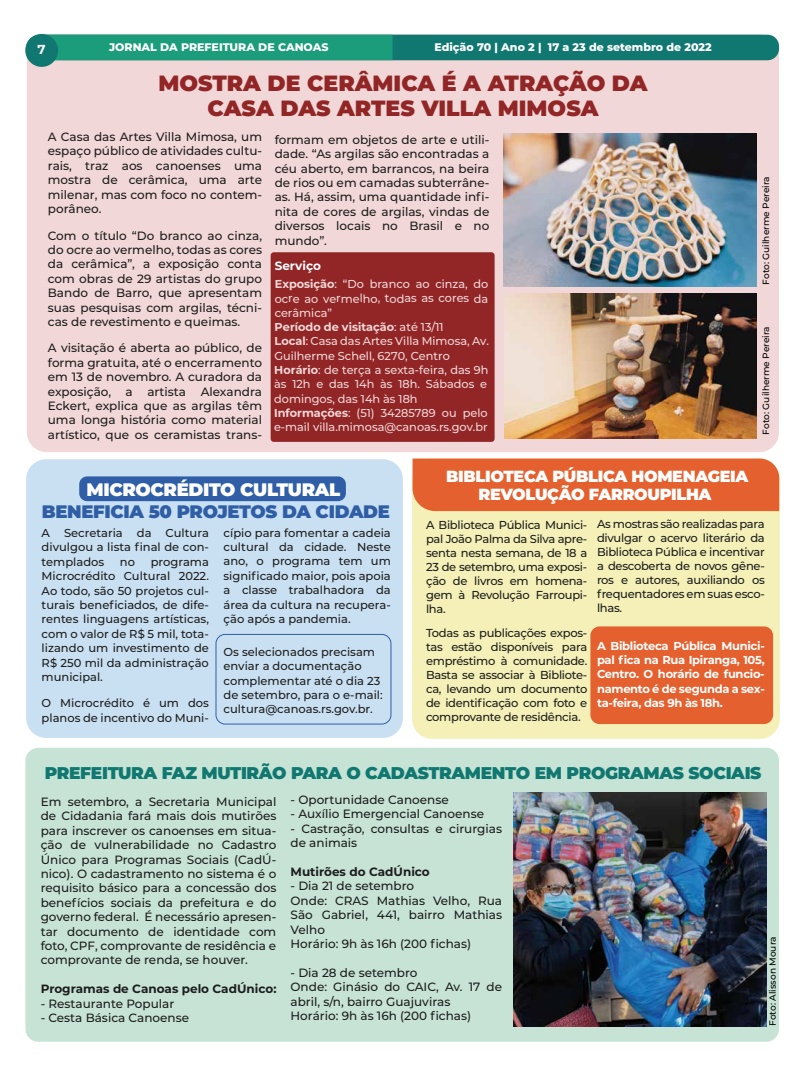
<style>
.page{position:relative;width:806px;height:1078px;background:#fff}
.page>*{position:absolute;margin:0;border:0;box-sizing:border-box;transform-origin:0 0}
.t1{font:900 22px/25px "Montserrat";color:#922526;text-align:center}
.t2{font:900 18px "Montserrat";letter-spacing:-.02em;color:#2f5ea6}
.t3{font:900 18px "Montserrat";letter-spacing:-.02em;color:#fff}
.t4{font:900 17px "Montserrat";letter-spacing:-.02em;color:#107871}
.t5{font:900 16.1px/18.1px "Montserrat";letter-spacing:-.02em;color:#fff;text-align:center}
.t6{font:700 13px "Montserrat";color:#fff}
.t7{font:500 12px/14.4px "Montserrat";color:#1d1d1b;text-align:justify}
.t8{font:700 12px "Montserrat";color:#1d1d1b}
.t9{font:700 12px "Montserrat";color:#fff}
.t10{font:500 11.5px/14.4px "Montserrat";color:#1d1d1b;text-align:justify}
.t11{font:700 11.5px/14px "Montserrat";letter-spacing:-.025em;color:#fff;text-align:justify}
.t12{font:500 11.4px/13.4px "Montserrat";color:#f1d7d7}
.t13{font:800 11px "Montserrat";color:#fff}
.t14{font:500 9px "Montserrat";color:#000}
.s1{font-weight:700}
</style>
<div class="page">
<div style="left:25px;top:747px;width:753px;height:294px;background:#c6e3d5;border-radius:13px"></div>
<div style="left:27px;top:34px;width:751px;height:418px;background:#f1d7d7;border-radius:20px"></div>
<svg style="left:26px;top:35px;width:752px;height:25px;background:#168975"></svg>
<div style="left:25px;top:34px;width:33px;height:33px;background:#107871;border-radius:50%"></div>
<img style="left:504px;top:293px;width:252px;height:145px">
<div style="left:412px;top:458px;width:367px;height:280px;background:#f4f0b8;border-radius:20px"></div>
<div style="left:412px;top:458px;width:366px;height:53px;background:#e4612f"></div>
<div style="left:26px;top:459px;width:376px;height:278px;background:#c9e0f3;border-radius:20px"></div>
<div style="left:79px;top:476px;width:266px;height:25px;background:#2f5ea6;border-radius:8px"></div>
<div style="left:215px;top:633px;width:176px;height:91px;border:1px solid #2f5ea6;border-radius:9px"></div>
<div style="left:590px;top:626px;width:182px;height:98px;background:#e4612f;border-radius:9px"></div>
<div style="left:270px;top:252px;width:224px;height:190px;background:#922526;border-radius:3px"></div>
<img style="left:503px;top:133px;width:252px;height:153px">
<img style="left:513px;top:792px;width:253px;height:234px">
<p class="t13" style="left:434px;top:39px;width:278px">Edição 70 | Ano 2 | 17 a 23 de setembro de 2022</p>
<p class="t6" style="left:37px;top:40px;width:10px">7</p>
<p class="t13" style="left:109px;top:39px;width:221px">JORNAL DA PREFEITURA DE CANOAS</p>
<h1 class="t1" style="left:158px;top:70px;width:490px">MOSTRA DE CERÂMICA É A ATRAÇÃO DA<br>CASA DAS ARTES VILLA MIMOSA</h1>
<p class="t7" style="left:48px;top:129px;width:215px">A Casa das Artes Villa Mimosa, um espaço público de atividades cultu&shy;rais, traz aos canoenses uma mostra de cerâmica, uma arte milenar, mas com foco no contem&shy;porâneo.</p>
<p class="t7" style="left:48px;top:227px;width:216px">Com o título “Do branco ao cinza, do ocre ao vermelho, todas as cores da cerâmica”, a exposição conta com obras de 29 artistas do grupo Bando de Barro, que apresentam suas pesquisas com argilas, técni&shy;cas de revestimento e queimas.</p>
<p class="t7" style="left:48px;top:340px;width:216px">A visitação é aberta ao público, de forma gratuita, até o encerramento em 13 de novembro. A curadora da exposição, a artista Alexandra Eckert, explica que as argilas têm uma longa história como material artístico, que os ceramistas trans-</p>
<p class="t7" style="left:274px;top:132px;width:216px">formam em objetos de arte e utili&shy;dade. “As argilas são encontradas a céu aberto, em barrancos, na beira de rios ou em camadas subterrâne&shy;as. Há, assim, uma quantidade infi&shy;nita de cores de argilas, vindas de diversos locais no Brasil e no mundo”.</p>
<p class="t9" style="left:274px;top:257px;width:48px">Serviço</p>
<p class="t12" style="left:274px;top:279px;width:215px;text-align:justify;rotate:-1deg"><sup>Exposi</sup><span class="s1">ção</span>: “Do branco ao cinza, do ocre ao vermelho, todas as cores da cerâmica”</p>
<p class="t12" style="left:274px;top:320px;width:216px;line-height:15.4px;rotate:-1deg"><span class="s1">Período de visitação</span>: até 13/11<br><sup>Loca</sup><span class="s1">l</span>: Casa das Artes Villa Mimosa, Av.</p>
<p class="t12" style="left:274px;top:349px;width:216px;line-height:15px;rotate:-1deg">Guilherme Schell, 6270, Centro<br><sup>Horári</sup><span class="s1">o</span>: de terça a sexta-feira, das 9h</p>
<p class="t12" style="left:273px;top:379px;width:214px;rotate:-1deg">às 12h e das 14h às 18h. Sábados e domingos, das 14h às 18h</p>
<p class="t12" style="left:273px;top:408px;width:215px;line-height:13.8px;rotate:-1deg"><sup>Inform</sup><span class="s1">ações</span>: (51) 34285789 ou pelo e-mail villa.mimosa@canoas.rs.gov.br</p>
<p class="t14" style="left:759px;top:285px;width:110px;rotate:-90deg">Foto: Guilherme Pereira</p>
<p class="t14" style="left:759px;top:434px;width:110px;rotate:-90deg">Foto: Guilherme Pereira</p>
<h2 class="t3" style="left:86px;top:475px;width:255px">MICROCRÉDITO CULTURAL</h2>
<h2 class="t2" style="left:42px;top:498px;width:349px">BENEFICIA 50 PROJETOS DA CIDADE</h2>
<p class="t10" style="left:42px;top:525px;width:169px">A Secretaria da Cultura divulgou a lista final de con&shy;templados</p>
<p class="t10" style="left:42px;top:554px;width:169px;text-indent:109px">programa Microcrédito Cultural 2022.<br>Ao todo, são 50 projetos cul&shy;turais beneficiados, de dife&shy;rentes linguagens artísticas, com o valor de R$ 5 mil, tota&shy;lizando um investimento de R$ 250 mil da administração municipal.</p>
<p class="t10" style="left:42px;top:695px;width:169px">O Microcrédito é um dos planos de incentivo do Muni-</p>
<p class="t10" style="left:120px;top:554px;width:17px">no</p>
<p class="t10" style="left:223px;top:524px;width:169px">cípio para fomentar a cadeia cultural da cidade. Neste ano, o programa tem um significado maior, pois apoia a classe trabalhadora da área da cultura na recupera&shy;ção após a pandemia.</p>
<p class="t10" style="left:223px;top:644px;width:161px;text-align:left">Os selecionados precisam enviar a documentação complementar até o dia 23 de setembro, para o e-mail: cultura@canoas.rs.gov.br.</p>
<h3 class="t5" style="left:446px;top:466px;width:303px">BIBLIOTECA PÚBLICA HOMENAGEIA<br>REVOLUÇÃO FARROUPILHA</h3>
<p class="t10" style="left:426px;top:517px;width:163px;line-height:14px">A Biblioteca Pública Munici&shy;pal João Palma da Silva apre&shy;senta nesta semana, de 18 a 23 de setembro, uma exposi&shy;ção de livros em homena&shy;gem à Revolução Farroupi&shy;lha.</p>
<p class="t10" style="left:426px;top:625px;width:163px;line-height:14px">Todas as publicações expos&shy;tas estão disponíveis para empréstimo à comunidade.<br>Basta se associar à Bibliote&shy;ca, levando um documento de identificação com foto e comprovante de residência.</p>
<p class="t10" style="left:596px;top:516px;width:169px;line-height:14px">As mostras são realizadas para divulgar o acervo literário da Biblioteca Pública e incentivar a descoberta de novos gêne&shy;ros e autores, auxiliando os frequentadores em suas esco&shy;lhas.</p>
<p class="t11" style="left:596px;top:638px;width:169px">A Biblioteca Pública Munici&shy;pal fica na Rua Ipiranga, 105, Centro. O horário de funcio&shy;namento é de segunda a sex&shy;ta-feira, das 9h às 18h.</p>
<h3 class="t4" style="left:45px;top:760px;width:717px">PREFEITURA FAZ MUTIRÃO PARA O CADASTRAMENTO EM PROGRAMAS SOCIAIS</h3>
<p class="t7" style="left:41px;top:793px;width:237px">Em setembro, a Secretaria Municipal de Cidadania fará mais dois mutirões para inscrever os canoenses em situa&shy;ção de vulnerabilidade no Cadastro Único para Programas Sociais (CadÚ&shy;nico). O cadastramento no sistema é o requisito básico para a concessão dos benefícios sociais da prefeitura e do governo federal. É necessário apresen&shy;tar documento de identidade com foto, CPF, comprovante de residência e comprovante de renda, se houver.</p>
<p class="t8" style="left:41px;top:980px;width:237px">Programas de Canoas pelo CadÚnico:</p>
<p class="t7" style="left:41px;top:995px;width:135px">- Restaurante Popular</p>
<p class="t7" style="left:41px;top:1009px;width:150px">- Cesta Básica Canoense</p>
<p class="t7" style="left:290px;top:791px;width:160px">- Oportunidade Canoense</p>
<p class="t7" style="left:290px;top:806px;width:195px">- Auxílio Emergencial Canoense</p>
<p class="t7" style="left:290px;top:820px;width:213px">- Castração, consultas e cirurgias de animais</p>
<p class="t8" style="left:290px;top:862px;width:141px">Mutirões do CadÚnico</p>
<p class="t7" style="left:290px;top:878px;width:213px;text-align:left">- Dia 21 de setembro<br>Onde: CRAS Mathias Velho, Rua<br>São Gabriel, 441, bairro Mathias<br>Velho<br>Horário: 9h às 16h (200 fichas)</p>
<p class="t7" style="left:290px;top:964px;width:213px;text-align:left">- Dia 28 de setembro<br>Onde: Ginásio do CAIC, Av. 17 de abril, s/n, bairro Guajuviras<br>Horário: 9h às 16h (200 fichas)</p>
<p class="t14" style="left:765px;top:1025px;width:91px;rotate:-90deg">Foto: Alisson Moura</p>
</div>
